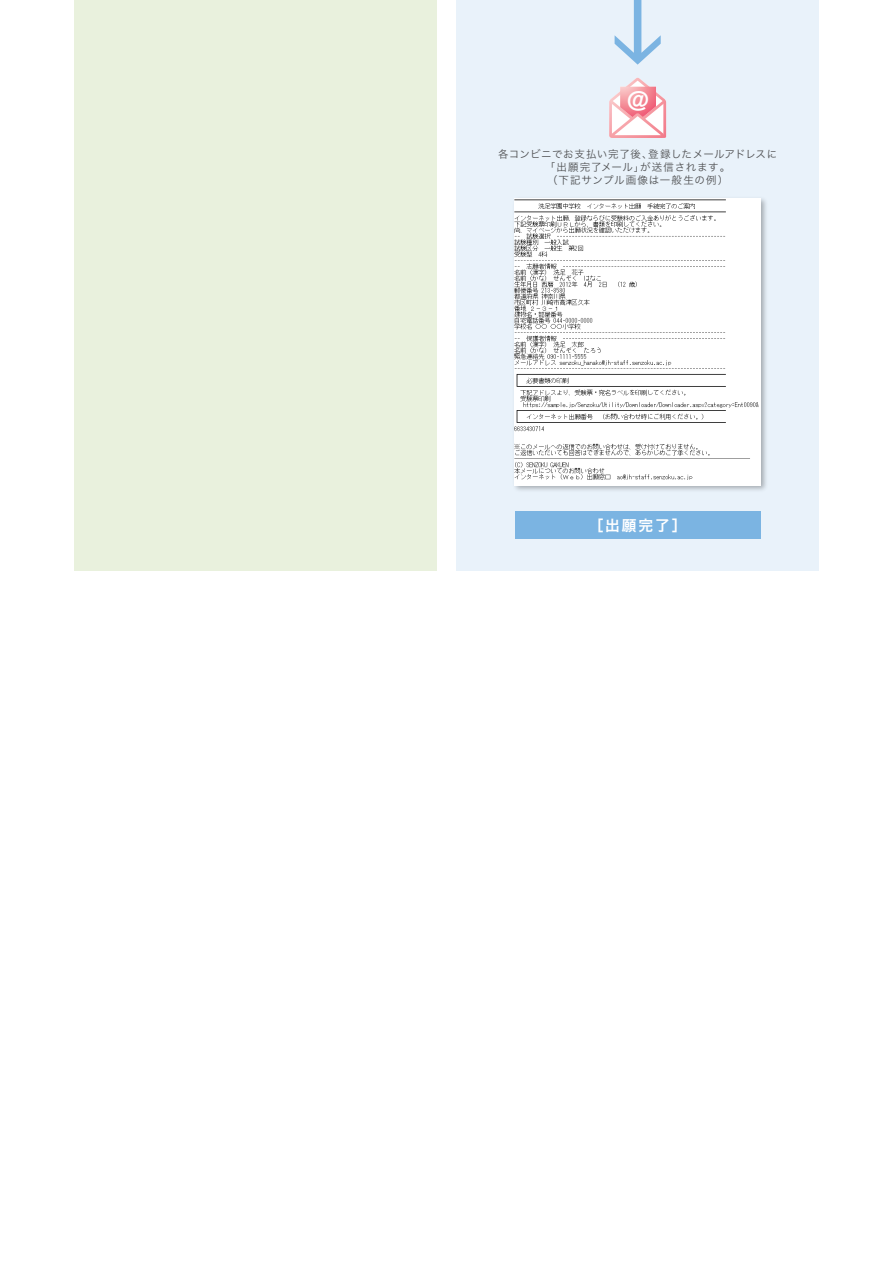
<style>
.page{position:relative;width:893px;height:1263px;background:#fff}
.page>*{position:absolute;margin:0;border:0;box-sizing:border-box;transform-origin:0 0}
.t1{font:23.85px "Hira Kaku Pro W6";color:#fff}
.t2{font:14.7px "Hira Kaku Pro W6";color:#fff}
.t3{font:10.5px/12.6px "Hira Kaku Pro W3";letter-spacing:.055em;color:#515254;text-align:center}
</style>
<div class="page">
<div style="left:74px;top:0;width:363px;height:571px;background:#e9f1dd"></div>
<div style="left:456px;top:0;width:363px;height:570px;background:#e9f2fa"></div>
<svg style="left:615px;top:0;width:46px;height:65px"></svg>
<svg style="left:609px;top:78px;width:57px;height:60px"></svg>
<img style="left:514px;top:198px;width:252px;height:293px">
<img style="left:515px;top:198px;width:245px;height:288px">
<div style="left:515px;top:512px;width:245px;height:27px;background:#7bb4e2"></div>
<h1 class="t1" style="left:626px;top:79px;width:25px">＠</h1>
<p class="t3" style="left:498px;top:147px;width:281px">各コンビニでお支払い完了後、登録したメールアドレスに「出願完了メール」が送信されます。<br>（下記サンプル画像は一般生の例）</p>
<h2 class="t2" style="left:589px;top:512px;width:99px">［出願完了］</h2>
</div>
